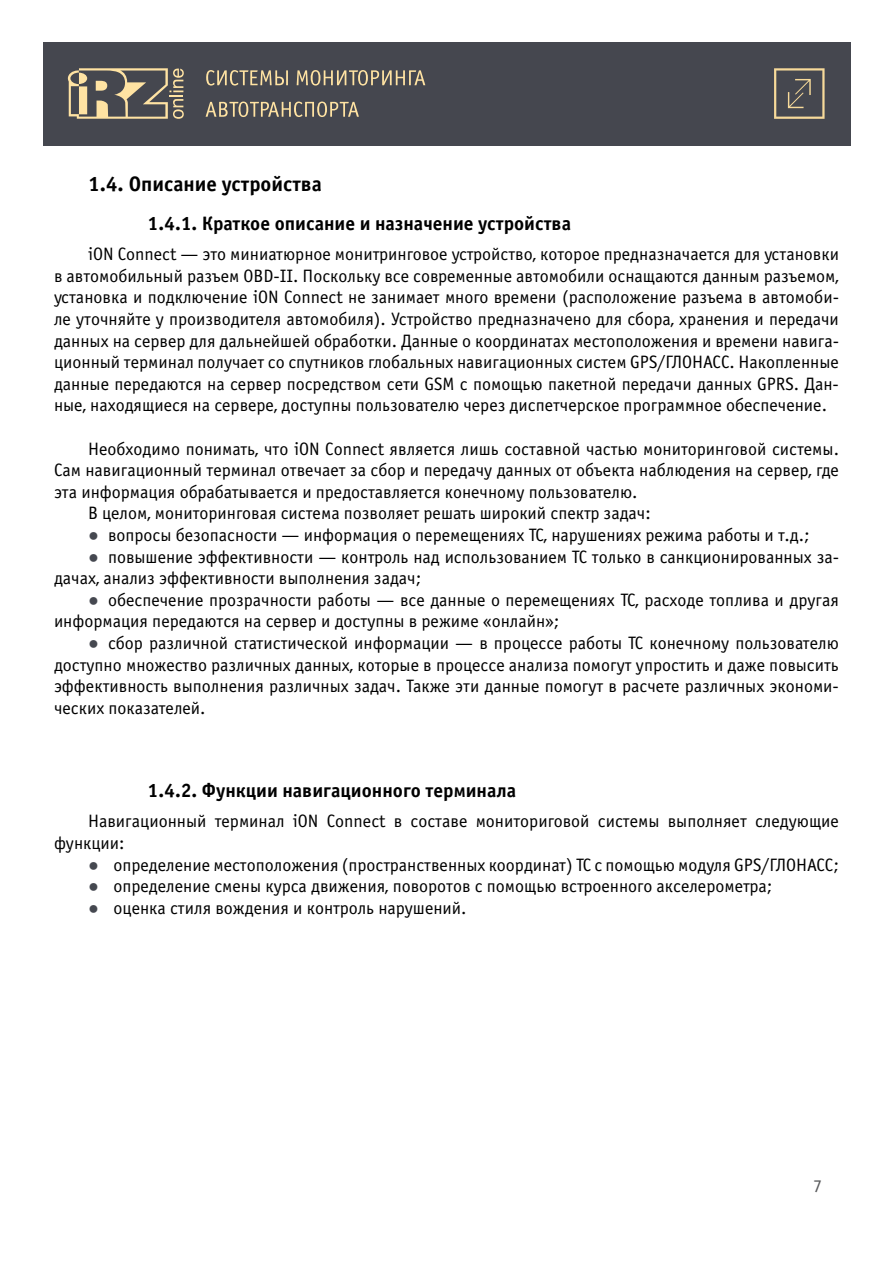
<style>
.page{position:relative;width:893px;height:1263px;background:#fff}
.page>*{position:absolute;margin:0;border:0;box-sizing:border-box;transform-origin:0 0}
.t1{font:700 21px "Officina Sans C";color:#000}
.t2{font:700 19.5px "Officina Sans C";color:#000}
.t3{font:18px/21.6px "Officina Sans C";color:#000}
.t4{font:18px "Officina Sans C";color:#58595b}
.s1{font-family:"Arial";color:#454850}
</style>
<div class="page">
<div style="left:43px;top:42px;width:807px;height:103px;background:#45474f"></div>
<svg style="left:68px;top:68px;width:116px;height:51px"></svg>
<svg style="left:206px;top:70px;width:82px;height:16px"></svg>
<svg style="left:297px;top:70px;width:128px;height:16px"></svg>
<svg style="left:206px;top:102px;width:153px;height:15px"></svg>
<svg style="left:774px;top:68px;width:51px;height:51px"></svg>
<p class="t1" style="left:88px;top:172px;width:235px">1.4. Описание устройства</p>
<p class="t2" style="left:148px;top:212px;width:425px">1.4.1. Краткое описание и назначение устройства</p>
<p class="t3" style="left:54px;top:244px;width:786px;text-align:justify;text-indent:34px">iON Connect — это миниатюрное монитринговое устройство, которое предназначается для установки в автомобильный разъем OBD-II. Поскольку все современные автомобили оснащаются данным разъемом, установка и подключение iON Connect не занимает много времени (расположение разъема в автомоби&shy;ле уточняйте у производителя автомобиля). Устройство предназначено для сбора, хранения и передачи данных на сервер для дальнейшей обработки. Данные о координатах местоположения и времени навига&shy;ционный терминал получает со спутников глобальных навигационных систем GPS/ГЛОНАСС. Накопленные данные передаются на сервер посредством сети GSM с помощью пакетной передачи данных GPRS. Дан&shy;ные, находящиеся на сервере, доступны пользователю через диспетчерское программное обеспечение.</p>
<p class="t3" style="left:88px;top:438px;width:752px">Необходимо понимать, что iON Connect является лишь составной частью мониторинговой системы.</p>
<p class="t3" style="left:54px;top:460px;width:786px">Сам навигационный терминал отвечает за сбор и передачу данных от объекта наблюдения на сервер, где</p>
<p class="t3" style="left:54px;top:481px;width:585px">эта информация обрабатывается и предоставляется конечному пользователю.</p>
<p class="t3" style="left:88px;top:503px;width:564px">В целом, мониторинговая система позволяет решать широкий спектр задач:</p>
<p class="t3" style="left:88px;top:524px;width:723px"><span class="s1">●</span> вопросы безопасности — информация о перемещениях ТС, нарушениях режима работы и т.д.;</p>
<p class="t3" style="left:54px;top:546px;width:786px;text-indent:34px"><span class="s1">●</span> повышение эффективности — контроль над использованием ТС только в санкционированных за&shy;дачах, анализ эффективности выполнения задач;</p>
<p class="t3" style="left:54px;top:589px;width:786px;text-indent:34px"><span class="s1">●</span> обеспечение прозрачности работы — все данные о перемещениях ТС, расходе топлива и другая информация передаются на сервер и доступны в режиме «онлайн»;</p>
<p class="t3" style="left:54px;top:632px;width:786px;text-align:justify;text-indent:34px"><span class="s1">●</span> сбор различной статистической информации — в процессе работы ТС конечному пользователю доступно множество различных данных, которые в процессе анализа помогут упростить и даже повысить эффективность выполнения различных задач. Также эти данные помогут в расчете различных экономи&shy;ческих показателей.</p>
<p class="t2" style="left:148px;top:780px;width:370px">1.4.2. Функции навигационного терминала</p>
<p class="t3" style="left:54px;top:811px;width:786px;text-indent:34px">Навигационный терминал iON Connect в составе мониториговой системы выполняет следующие функции:</p>
<p class="t3" style="left:88px;top:854px;width:752px"><span class="s1">●</span> определение местоположения (пространственных координат) ТС с помощью модуля GPS/ГЛОНАСС;</p>
<p class="t3" style="left:88px;top:876px;width:686px"><span class="s1">●</span> определение смены курса движения, поворотов с помощью встроенного акселерометра;</p>
<p class="t3" style="left:88px;top:897px;width:380px"><span class="s1">●</span> оценка стиля вождения и контроль нарушений.</p>
<p class="t4" style="left:813px;top:1176px;width:10px">7</p>
</div>
